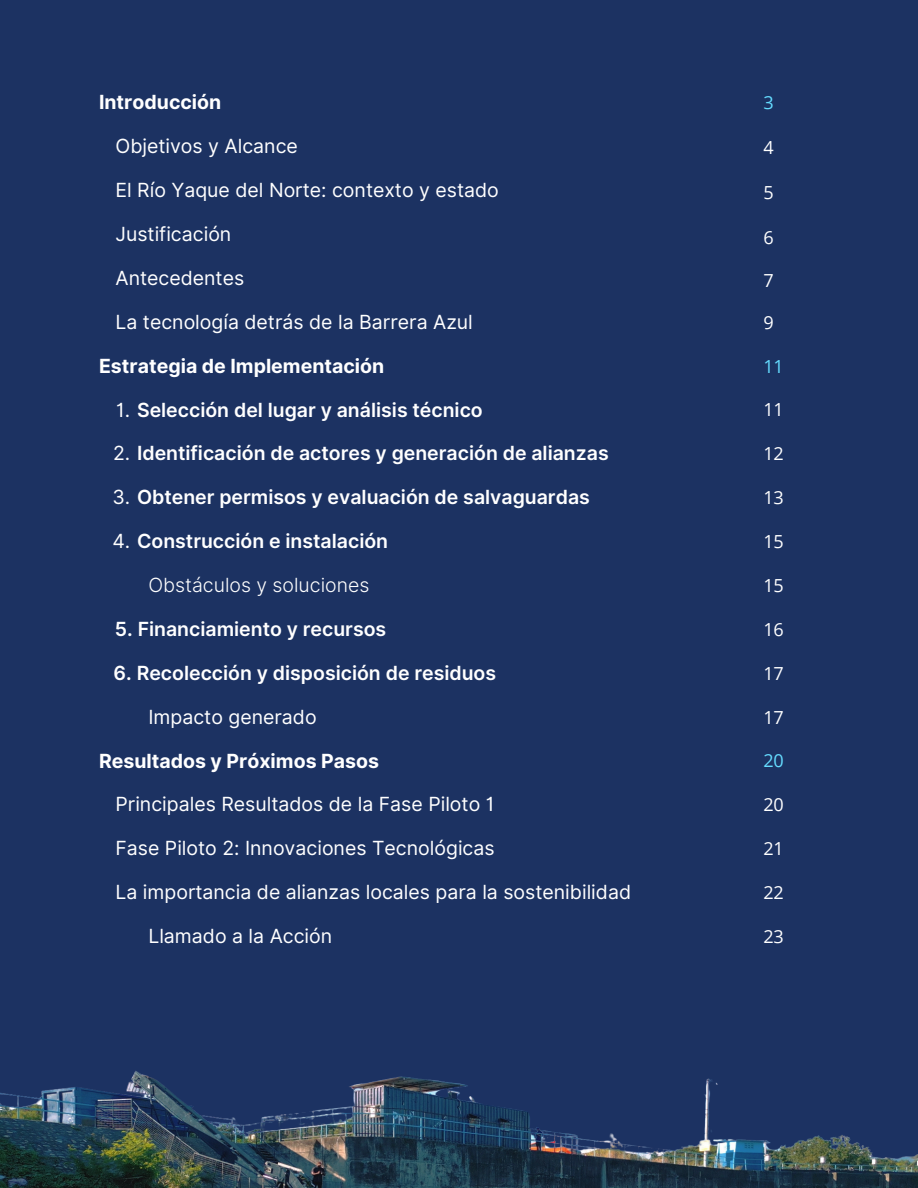
<style>
.page{position:relative;width:918px;height:1188px;background:#1c3262}
.page>*{position:absolute;margin:0;border:0;box-sizing:border-box;transform-origin:0 0}
.t1{font:19.5px "Inter";color:#fff}
.t2{font:600 19.5px "Inter";color:#fff}
.t3{font:700 19.5px "Inter";color:#fff}
.t4{font:300 19.5px "Inter";color:#fff}
.t5{font:18px "Open Sans";color:#fff}
.t6{font:18px "Open Sans";color:#65dcff}
.s1{font-weight:400}
</style>
<div class="page">
<img style="left:0;top:1071px;width:918px;height:117px">
<h1 class="t3" style="left:99px;top:91px;width:124px">Introducción</h1>
<h1 class="t1" style="left:116px;top:135px;width:184px">Objetivos y Alcance</h1>
<h1 class="t1" style="left:116px;top:178px;width:385px">El Río Yaque del Norte: contexto y estado</h1>
<h1 class="t1" style="left:116px;top:222px;width:117px">Justificación</h1>
<h1 class="t1" style="left:116px;top:266px;width:130px">Antecedentes</h1>
<h1 class="t1" style="left:116px;top:310px;width:359px">La tecnología detrás de la Barrera Azul</h1>
<h1 class="t3" style="left:99px;top:354px;width:287px">Estrategia de Implementación</h1>
<p class="t2" style="left:116px;top:398px;width:368px"><span class="s1">1.</span> Selección del lugar y análisis técnico</p>
<p class="t2" style="left:113px;top:442px;width:497px"><span class="s1">2.</span> Identificación de actores y generación de alianzas</p>
<p class="t2" style="left:112px;top:485px;width:479px"><span class="s1">3.</span> Obtener permisos y evaluación de salvaguardas</p>
<p class="t2" style="left:112px;top:529px;width:277px"><span class="s1">4.</span> Construcción e instalación</p>
<h1 class="t4" style="left:148px;top:573px;width:222px">Obstáculos y soluciones</h1>
<h1 class="t2" style="left:115px;top:617px;width:273px">5. Financiamiento y recursos</h1>
<h1 class="t2" style="left:114px;top:661px;width:384px">6. Recolección y disposición de residuos</h1>
<h1 class="t1" style="left:148px;top:705px;width:170px">Impacto generado</h1>
<h1 class="t3" style="left:99px;top:749px;width:281px">Resultados y Próximos Pasos</h1>
<h1 class="t1" style="left:116px;top:793px;width:380px">Principales Resultados de la Fase Piloto 1</h1>
<h1 class="t1" style="left:116px;top:837px;width:381px">Fase Piloto 2: Innovaciones Tecnológicas</h1>
<h1 class="t1" style="left:116px;top:880px;width:517px">La importancia de alianzas locales para la sostenibilidad</h1>
<h1 class="t1" style="left:148px;top:924px;width:185px">Llamado a la Acción</h1>
<p class="t6" style="left:763px;top:90px;width:12px">3</p>
<p class="t5" style="left:763px;top:135px;width:12px">4</p>
<p class="t5" style="left:763px;top:180px;width:12px">5</p>
<p class="t5" style="left:763px;top:225px;width:12px">6</p>
<p class="t5" style="left:763px;top:268px;width:12px">7</p>
<p class="t5" style="left:763px;top:310px;width:12px">9</p>
<p class="t6" style="left:763px;top:353px;width:22px">11</p>
<p class="t5" style="left:763px;top:397px;width:22px">11</p>
<p class="t5" style="left:763px;top:441px;width:22px">12</p>
<p class="t5" style="left:763px;top:485px;width:22px">13</p>
<p class="t5" style="left:763px;top:529px;width:22px">15</p>
<p class="t5" style="left:763px;top:573px;width:22px">15</p>
<p class="t5" style="left:763px;top:617px;width:22px">16</p>
<p class="t5" style="left:763px;top:661px;width:22px">17</p>
<p class="t5" style="left:763px;top:704px;width:22px">17</p>
<p class="t6" style="left:763px;top:748px;width:22px">20</p>
<p class="t5" style="left:763px;top:792px;width:22px">20</p>
<p class="t5" style="left:763px;top:836px;width:22px">21</p>
<p class="t5" style="left:763px;top:880px;width:22px">22</p>
<p class="t5" style="left:763px;top:924px;width:22px">23</p>
</div>
